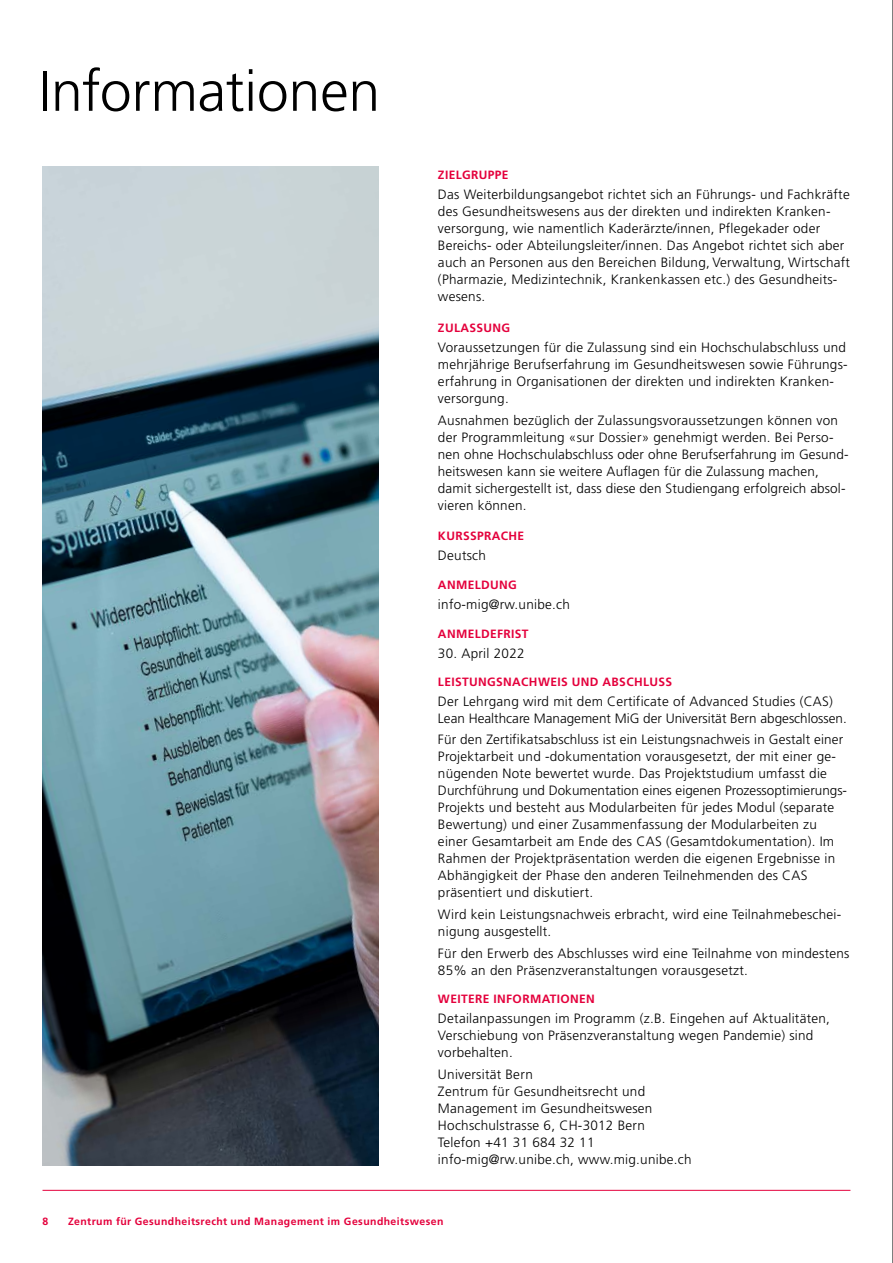
<style>
.page{position:relative;width:893px;height:1263px;background:#fff}
.page>*{position:absolute;margin:0;border:0;box-sizing:border-box;transform-origin:0 0}
.t1{font:300 57px "Frutiger LT Pro";letter-spacing:-.005em;color:#000}
.t2{font:300 13.5px/17px "Frutiger LT Pro";letter-spacing:.02em;color:#000}
.t3{font:300 13.5px/17px "Frutiger LT Pro";color:#000}
.t4{font:700 12px "Frutiger LT Pro";letter-spacing:.03em;color:#e4003c}
.t5{font:700 10.5px "Frutiger LT Pro";letter-spacing:.04em;color:#e4003c}
</style>
<div class="page">
<hr style="left:43px;top:1190px;width:807px;height:1px;background:#e4003c">
<hr style="left:892px;top:0;width:1px;height:1263px;background:#000">
<img style="left:43px;top:167px;width:335px;height:998px">
<h1 class="t1" style="left:38px;top:58px;width:343px">Informationen</h1>
<p class="t4" style="left:438px;top:168px;width:72px">ZIELGRUPPE</p>
<p class="t2" style="left:438px;top:186px;width:414px">Das Weiterbildungsangebot richtet sich an Führungs- und Fachkräfte des Gesundheitswesens aus der direkten und indirekten Kranken&shy;versorgung, wie namentlich Kaderärzte/innen, Pflegekader oder Bereichs- oder Abteilungsleiter/innen. Das Angebot richtet sich aber auch an Personen aus den Bereichen Bildung, Verwaltung, Wirtschaft (Pharmazie, Medizintechnik, Krankenkassen etc.) des Gesundheits&shy;wesens.</p>
<p class="t4" style="left:438px;top:321px;width:74px">ZULASSUNG</p>
<p class="t2" style="left:438px;top:339px;width:411px">Voraussetzungen für die Zulassung sind ein Hochschulabschluss und mehrjährige Berufserfahrung im Gesundheitswesen sowie Führungs&shy;erfahrung in Organisationen der direkten und indirekten Kranken&shy;versorgung.</p>
<p class="t2" style="left:438px;top:411px;width:412px">Ausnahmen bezüglich der Zulassungsvoraussetzungen können von der Programmleitung «sur Dossier» genehmigt werden. Bei Perso&shy;nen ohne Hochschulabschluss oder ohne Berufserfahrung im Gesund&shy;heitswesen kann sie weitere Auflagen für die Zulassung machen, damit sichergestellt ist, dass diese den Studiengang erfolgreich absol&shy;vieren können.</p>
<p class="t4" style="left:438px;top:528px;width:88px">KURSSPRACHE</p>
<p class="t2" style="left:438px;top:546px;width:50px">Deutsch</p>
<p class="t4" style="left:438px;top:578px;width:80px">ANMELDUNG</p>
<p class="t2" style="left:438px;top:596px;width:133px">info-mig@rw.unibe.ch</p>
<p class="t4" style="left:438px;top:626px;width:92px">ANMELDEFRIST</p>
<p class="t2" style="left:438px;top:645px;width:88px">30. April 2022</p>
<p class="t4" style="left:438px;top:675px;width:236px">LEISTUNGSNACHWEIS UND ABSCHLUSS</p>
<p class="t3" style="left:438px;top:693px;width:410px">Der Lehrgang wird mit dem Certificate of Advanced Studies (CAS)<br>Lean Healthcare Management MiG der Universität Bern abgeschlossen.</p>
<p class="t2" style="left:438px;top:731px;width:411px">Für den Zertifikatsabschluss ist ein Leistungsnachweis in Gestalt einer Projektarbeit und -dokumentation vorausgesetzt, der mit einer ge&shy;nügenden Note bewertet wurde. Das Projektstudium umfasst die Durchführung und Dokumentation eines eigenen Prozessoptimierungs-Projekts und besteht aus Modularbeiten für jedes Modul (separate Bewertung) und einer Zusammenfassung der Modularbeiten zu einer Gesamtarbeit am Ende des CAS (Gesamtdokumentation). Im Rahmen der Projektpräsentation werden die eigenen Ergebnisse in Abhängigkeit der Phase den anderen Teilnehmenden des CAS präsentiert und diskutiert.</p>
<p class="t2" style="left:438px;top:906px;width:405px">Wird kein Leistungsnachweis erbracht, wird eine Teilnahmebeschei&shy;nigung ausgestellt.</p>
<p class="t2" style="left:438px;top:944px;width:413px">Für den Erwerb des Abschlusses wird eine Teilnahme von mindestens<br>85% an den Präsenzveranstaltungen vorausgesetzt.</p>
<p class="t2" style="left:438px;top:1010px;width:393px">Detailanpassungen im Programm (z.B. Eingehen auf Aktualitäten,<br>Verschiebung von Präsenzveranstaltung wegen Pandemie) sind vorbehalten.</p>
<p class="t2" style="left:438px;top:1065px;width:255px">Universität Bern<br>Zentrum für Gesundheitsrecht und<br>Management im Gesundheitswesen<br>Hochschulstrasse 6, CH-3012 Bern<br>Telefon +41 31 684 32 11 info-mig@rw.unibe.ch, www.mig.unibe.ch</p>
<p class="t4" style="left:438px;top:992px;width:158px">WEITERE INFORMATIONEN</p>
<p class="t5" style="left:43px;top:1215px;width:7px">8</p>
<p class="t5" style="left:68px;top:1215px;width:377px">Zentrum für Gesundheitsrecht und Management im Gesundheitswesen</p>
</div>
